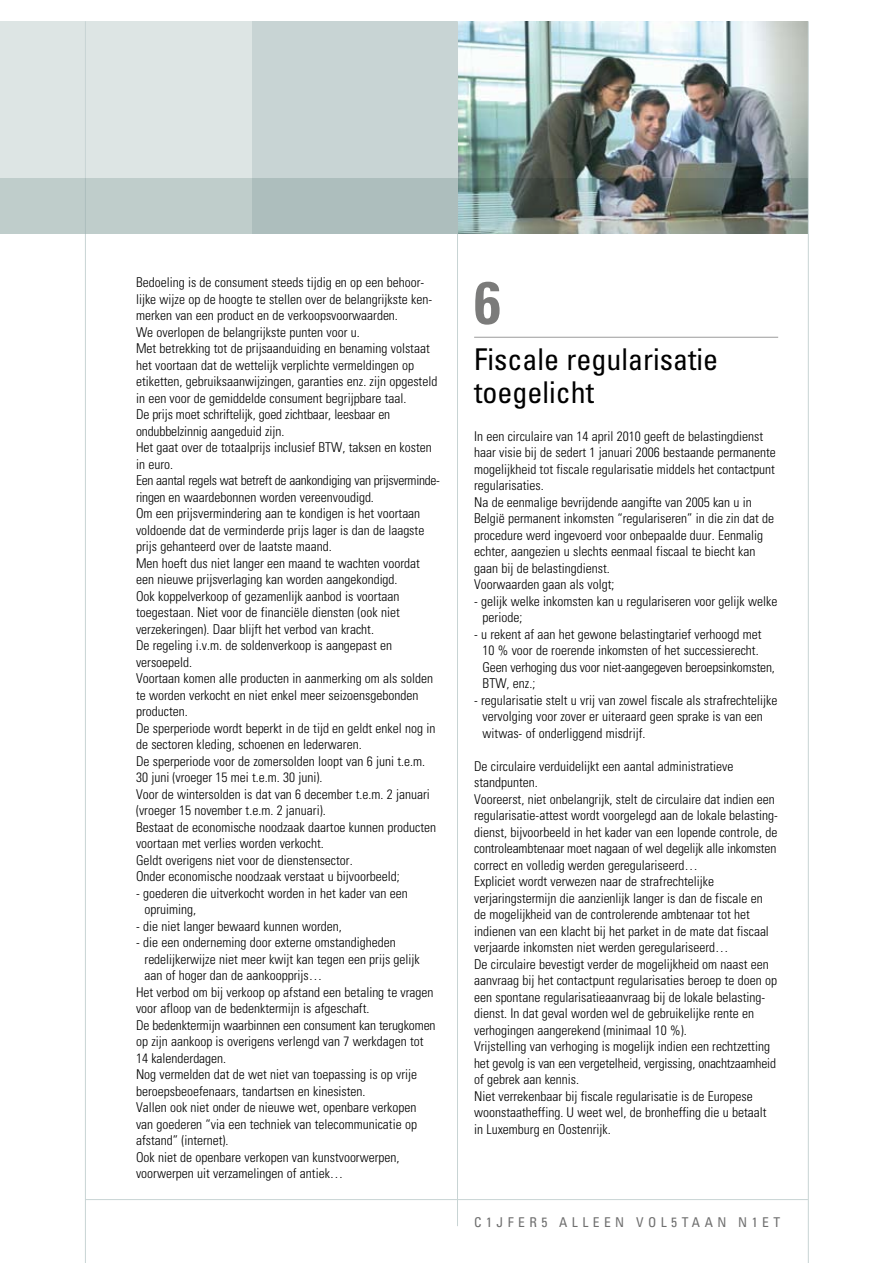
<style>
.page{position:relative;width:893px;height:1263px;background:#fff}
.page>*{position:absolute;margin:0;border:0;box-sizing:border-box;transform-origin:0 0}
.t1{font:700 condensed 60px "Univers";color:#7b7b7a}
.t2{font:condensed 30px/33px "Univers";color:#000}
.t3{font:300 condensed 13.5px/16.5px "Univers";color:#000}
.t4{font:condensed 13.5px "Univers";letter-spacing:.33em;color:#6f6f6f}
</style>
<div class="page">
<div style="left:0;top:21px;width:489px;height:213px;background:#dde5e4"></div>
<img style="left:458px;top:21px;width:349px;height:158px">
<hr style="left:474px;top:337px;width:304px;height:1px;background:#9c9c9c">
<hr style="left:457px;top:21px;width:1px;height:1205px;background:#c8d4d4">
<hr style="left:85px;top:1199px;width:723px;height:1px;background:#c8d4d4">
<hr style="left:85px;top:21px;width:1px;height:1242px;background:#c8d4d4">
<hr style="left:808px;top:21px;width:1px;height:1242px;background:#c8d4d4">
<div style="left:252px;top:21px;width:204px;height:213px;background:#c8d4d4"></div>
<img style="left:0;top:179px;width:808px;height:55px">
<p class="t3" style="left:136px;top:274px;width:305px">Bedoeling is de consument steeds tijdig en op een behoor&shy;lijke wijze op de hoogte te stellen over de belangrijkste ken&shy;merken van een product en de verkoopsvoorwaarden.<br>We overlopen de belangrijkste punten voor u.<br>Met betrekking tot de prijsaanduiding en benaming volstaat het voortaan dat de wettelijk verplichte vermeldingen op etiketten, gebruiksaanwijzingen, garanties enz. zijn opgesteld in een voor de gemiddelde consument begrijpbare taal.<br>De prijs moet schriftelijk, goed zichtbaar, leesbaar en ondubbelzinnig aangeduid zijn.<br>Het gaat over de totaalprijs inclusief BTW, taksen en kosten in euro.<br>Een aantal regels wat betreft de aankondiging van prijsverminde&shy;ringen en waardebonnen worden vereenvoudigd.<br>Om een prijsvermindering aan te kondigen is het voortaan voldoende dat de verminderde prijs lager is dan de laagste prijs gehanteerd over de laatste maand.<br>Men hoeft dus niet langer een maand te wachten voordat een nieuwe prijsverlaging kan worden aangekondigd.<br>Ook koppelverkoop of gezamenlijk aanbod is voortaan toegestaan. Niet voor de financiële diensten (ook niet verzekeringen). Daar blijft het verbod van kracht.<br>De regeling i.v.m. de soldenverkoop is aangepast en versoepeld.<br>Voortaan komen alle producten in aanmerking om als solden te worden verkocht en niet enkel meer seizoensgebonden producten.<br>De sperperiode wordt beperkt in de tijd en geldt enkel nog in de sectoren kleding, schoenen en lederwaren.<br>De sperperiode voor de zomersolden loopt van 6 juni t.e.m.<br>30 juni (vroeger 15 mei t.e.m. 30 juni).<br>Voor de wintersolden is dat van 6 december t.e.m. 2 januari (vroeger 15 november t.e.m. 2 januari).<br>Bestaat de economische noodzaak daartoe kunnen producten voortaan met verlies worden verkocht.<br>Geldt overigens niet voor de dienstensector.<br>Onder economische noodzaak verstaat u bijvoorbeeld;</p>
<p class="t3" style="left:145px;top:884px;width:265px;text-indent:-9px">- goederen die uitverkocht worden in het kader van een opruiming,</p>
<p class="t3" style="left:136px;top:917px;width:207px">- die niet langer bewaard kunnen worden,</p>
<p class="t3" style="left:136px;top:934px;width:261px">- die een onderneming door externe omstandigheden</p>
<p class="t3" style="left:145px;top:950px;width:277px">redelijkerwijze niet meer kwijt kan tegen een prijs gelijk</p>
<p class="t3" style="left:145px;top:967px;width:179px">aan of hoger dan de aankoopprijs…</p>
<p class="t3" style="left:136px;top:983px;width:299px">Het verbod om bij verkoop op afstand een betaling te vragen</p>
<p class="t3" style="left:136px;top:1000px;width:235px">voor afloop van de bedenktermijn is afgeschaft.</p>
<p class="t3" style="left:136px;top:1016px;width:301px">De bedenktermijn waarbinnen een consument kan terugkomen</p>
<p class="t3" style="left:136px;top:1033px;width:289px">op zijn aankoop is overigens verlengd van 7 werkdagen tot</p>
<p class="t3" style="left:136px;top:1049px;width:92px">14 kalenderdagen.</p>
<p class="t3" style="left:136px;top:1066px;width:283px">Nog vermelden dat de wet niet van toepassing is op vrije</p>
<p class="t3" style="left:136px;top:1082px;width:231px">beroepsbeoefenaars, tandartsen en kinesisten.</p>
<p class="t3" style="left:136px;top:1099px;width:282px">Vallen ook niet onder de nieuwe wet, openbare verkopen</p>
<p class="t3" style="left:136px;top:1115px;width:282px">van goederen “via een techniek van telecommunicatie op</p>
<p class="t3" style="left:136px;top:1132px;width:94px">afstand” (internet).</p>
<p class="t3" style="left:136px;top:1148px;width:265px">Ook niet de openbare verkopen van kunstvoorwerpen,</p>
<p class="t3" style="left:136px;top:1165px;width:209px">voorwerpen uit verzamelingen of antiek…</p>
<h1 class="t1" style="left:474px;top:266px;width:28px">6</h1>
<h2 class="t2" style="left:474px;top:342px;width:245px">Fiscale regularisatie toegelicht</h2>
<p class="t3" style="left:474px;top:428px;width:303px">In een circulaire van 14 april 2010 geeft de belastingdienst haar visie bij de sedert 1 januari 2006 bestaande permanente mogelijkheid tot fiscale regularisatie middels het contactpunt regularisaties.<br>Na de eenmalige bevrijdende aangifte van 2005 kan u in België permanent inkomsten “regulariseren” in die zin dat de procedure werd ingevoerd voor onbepaalde duur. Eenmalig echter, aangezien u slechts eenmaal fiscaal te biecht kan gaan bij de belastingdienst.<br>Voorwaarden gaan als volgt;</p>
<p class="t3" style="left:483px;top:593px;width:296px;text-indent:-9px">- gelijk welke inkomsten kan u regulariseren voor gelijk welke periode;</p>
<p class="t3" style="left:483px;top:626px;width:294px;text-indent:-9px">- u rekent af aan het gewone belastingtarief verhoogd met 10 % voor de roerende inkomsten of het successierecht.<br>Geen verhoging dus voor niet-aangegeven beroepsinkomsten, BTW, enz.;</p>
<p class="t3" style="left:483px;top:692px;width:296px;text-indent:-9px">- regularisatie stelt u vrij van zowel fiscale als strafrechtelijke vervolging voor zover er uiteraard geen sprake is van een witwas- of onderliggend misdrijf.</p>
<p class="t3" style="left:474px;top:758px;width:305px">De circulaire verduidelijkt een aantal administratieve standpunten.<br>Vooreerst, niet onbelangrijk, stelt de circulaire dat indien een regularisatie-attest wordt voorgelegd aan de lokale belasting&shy;dienst, bijvoorbeeld in het kader van een lopende controle, de controleambtenaar moet nagaan of wel degelijk alle inkomsten correct en volledig werden geregulariseerd…<br>Expliciet wordt verwezen naar de strafrechtelijke verjaringstermijn die aanzienlijk langer is dan de fiscale en de mogelijkheid van de controlerende ambtenaar tot het indienen van een klacht bij het parket in de mate dat fiscaal verjaarde inkomsten niet werden geregulariseerd…<br>De circulaire bevestigt verder de mogelijkheid om naast een aanvraag bij het contactpunt regularisaties beroep te doen op een spontane regularisatieaanvraag bij de lokale belasting&shy;dienst. In dat geval worden wel de gebruikelijke rente en verhogingen aangerekend (minimaal 10 %).<br>Vrijstelling van verhoging is mogelijk indien een rechtzetting het gevolg is van een vergetelheid, vergissing, onachtzaamheid of gebrek aan kennis.<br>Niet verrekenbaar bij fiscale regularisatie is de Europese woonstaatheffing. U weet wel, de bronheffing die u betaalt in Luxemburg en Oostenrijk.</p>
<p class="t4" style="left:474px;top:1214px;width:308px">C1jfEr 5 a llee n v ol5taa n n1e t</p>
</div>
